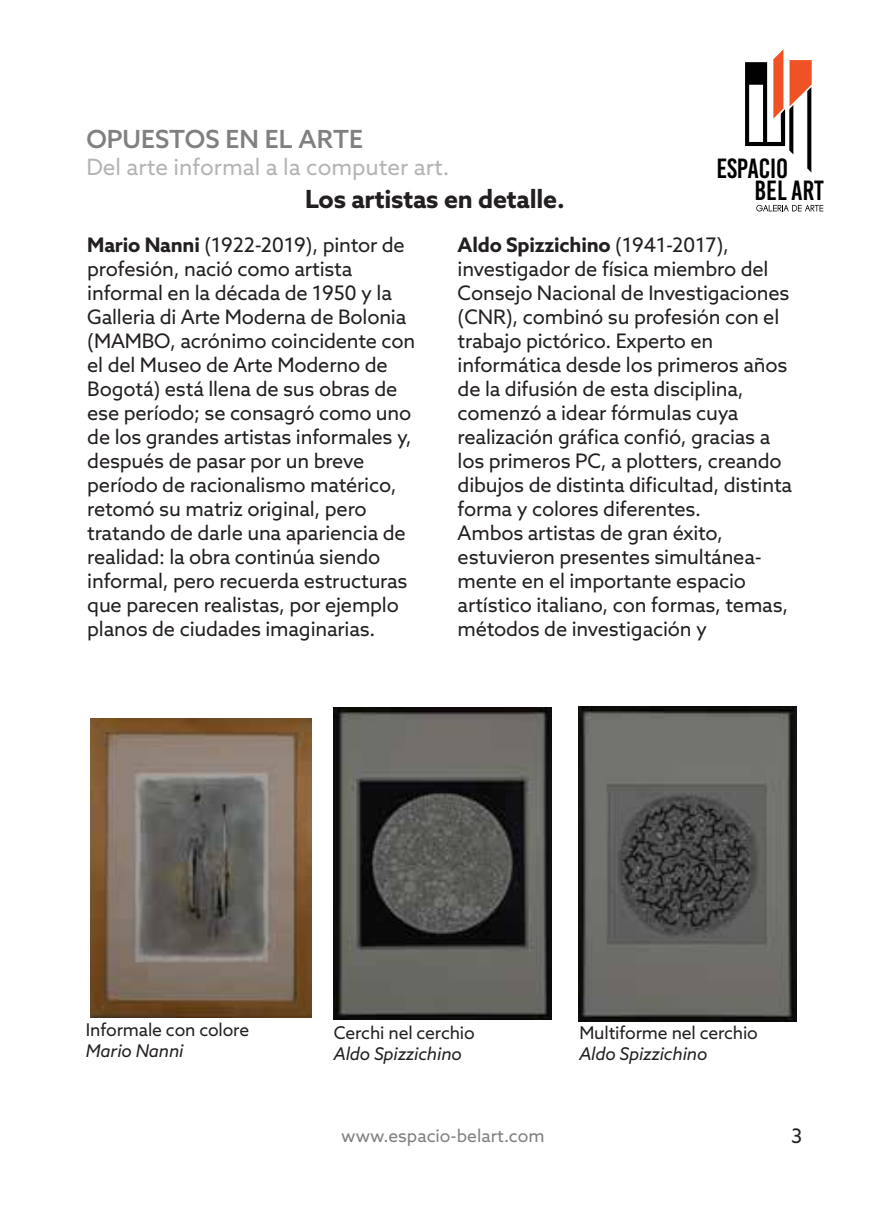
<style>
.page{position:relative;width:886px;height:1205px;background:#fff}
.page>*{position:absolute;margin:0;border:0;box-sizing:border-box;transform-origin:0 0}
.t1{font:27.75px/22.8px "Bebas Kai";color:#010101}
.t2{font:700 25px "Azo Sans";letter-spacing:-.01em;color:#231f20}
.t3{font:500 25px "Azo Sans";color:#808080}
.t4{font:22.5px "Azo Sans";color:#b3b4b4}
.t5{font:20px/24px "Azo Sans";letter-spacing:-.01em;color:#231f20}
.t6{font:17.5px "Azo Sans";letter-spacing:-.01em;color:#231f20}
.t7{font:italic 17.5px "Azo Sans";letter-spacing:-.01em;color:#231f20}
.t8{font:17.5px "Azo Sans";color:#808080}
.s1{font-weight:700}
</style>
<div class="page">
<svg style="left:745px;top:49px;width:67px;height:123px"></svg>
<svg style="left:756px;top:205px;width:67px;height:6px"></svg>
<img style="left:579px;top:707px;width:218px;height:314px">
<img style="left:333px;top:708px;width:218px;height:311px">
<img style="left:90px;top:718px;width:221px;height:299px">
<p class="t3" style="left:86px;top:123px;width:278px">OPUESTOS EN EL ARTE</p>
<p class="t4" style="left:86px;top:152px;width:365px">Del arte informal a la computer art.</p>
<p class="t2" style="left:305px;top:183px;width:261px">Los artistas en detalle.</p>
<h1 class="t1" style="left:755px;top:157px;width:71px;text-indent:-38px">ESPACIO<br>BEL ART</h1>
<p class="t5" style="left:87px;top:233px;width:330px"><span class="s1">Mario Nanni</span> (1922-2019), pintor de profesión, nació como artista informal en la década de 1950 y la Galleria di Arte Moderna de Bolonia (MAMBO, acrónimo coincidente con el del Museo de Arte Moderno de Bogotá) está llena de sus obras de ese período; se consagró como uno de los grandes artistas informales y, después de pasar por un breve período de racionalismo matérico, retomó su matriz original, pero tratando de darle una apariencia de realidad: la obra continúa siendo informal, pero recuerda estructuras que parecen realistas, por ejemplo planos de ciudades imaginarias.</p>
<p class="t5" style="left:458px;top:233px;width:336px"><span class="s1">Aldo Spizzichino</span> (1941-2017), investigador de física miembro del Consejo Nacional de Investigaciones (CNR), combinó su profesión con el trabajo pictórico. Experto en informática desde los primeros años de la difusión de esta disciplina, comenzó a idear fórmulas cuya realización gráfica confió, gracias a los primeros PC, a plotters, creando dibujos de distinta dificultad, distinta forma y colores diferentes.<br>Ambos artistas de gran éxito, estuvieron presentes simultánea&shy;mente en el importante espacio artístico italiano, con formas, temas, métodos de investigación y</p>
<p class="t6" style="left:86px;top:1018px;width:165px">Informale con colore</p>
<p class="t7" style="left:86px;top:1039px;width:99px">Mario Nanni</p>
<p class="t6" style="left:334px;top:1021px;width:142px">Cerchi nel cerchio</p>
<p class="t7" style="left:334px;top:1042px;width:129px">Aldo Spizzichino</p>
<p class="t8" style="left:341px;top:1124px;width:205px">www.espacio-belart.com</p>
<p class="t6" style="left:579px;top:1022px;width:180px">Multiforme nel cerchio</p>
<p class="t7" style="left:579px;top:1043px;width:129px">Aldo Spizzichino</p>
<p class="t5" style="left:791px;top:1123px;width:13px">3</p>
</div>
